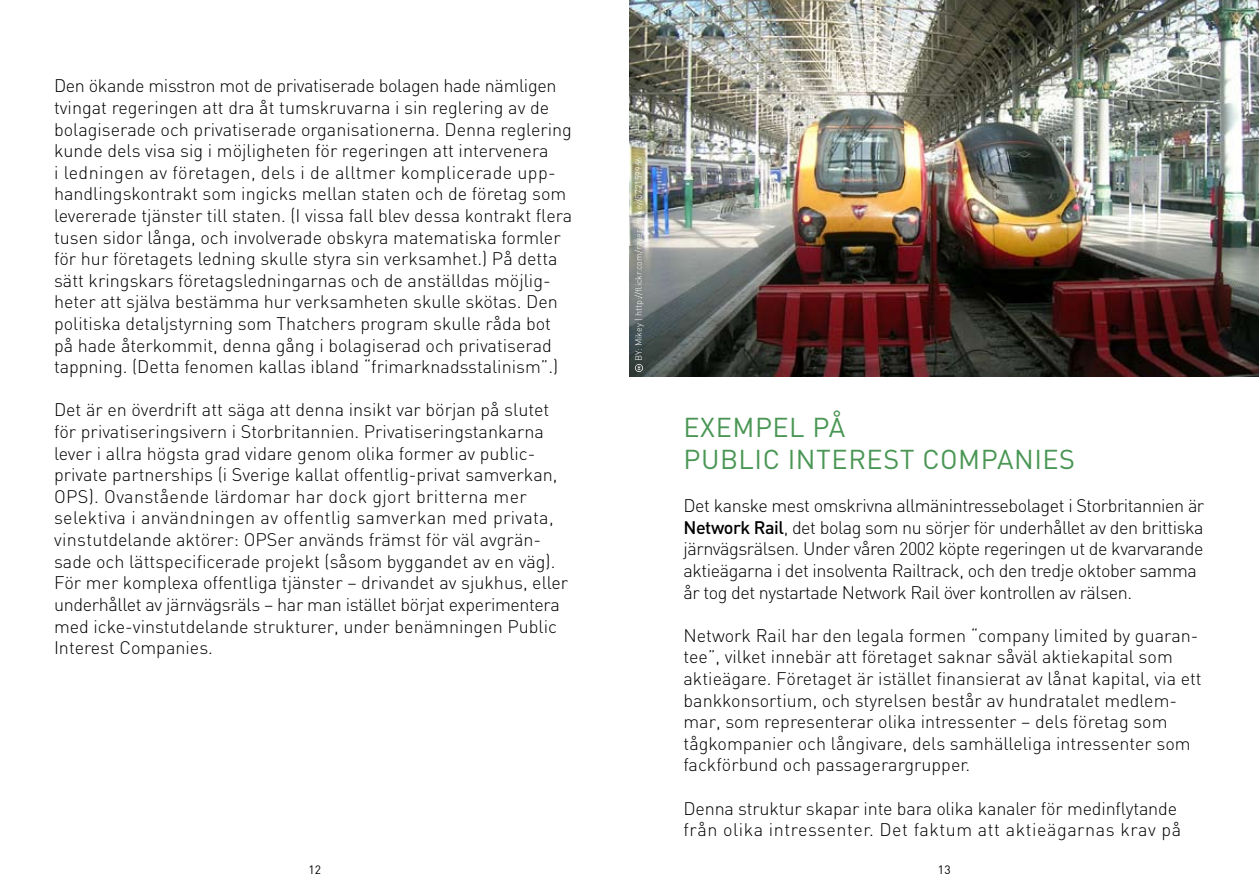
<style>
.page{position:relative;width:1259px;height:893px;background:#fff}
.page>*{position:absolute;margin:0;border:0;box-sizing:border-box;transform-origin:0 0}
.t1{font:27px/32.4px "DIN";letter-spacing:.02em;color:#499654}
.t2{font:300 18px/21.6px "DIN";color:#000}
.t3{font:300 18px/21.6px "DIN";letter-spacing:-.025em;color:#000}
.t4{font:12px "DIN";color:#000}
.t5{font:300 9px "DIN";color:#fff}
.s1{font-weight:500}
</style>
<div class="page">
<img style="left:629px;top:0;width:630px;height:376px">
<svg style="left:635px;top:364px;width:7px;height:8px"></svg>
<p class="t2" style="left:54px;top:75px;width:520px">Den ökande misstron mot de privatiserade bolagen hade nämligen tvingat regeringen att dra åt tumskruvarna i sin reglering av de bolagiserade och privatiserade organisationerna. Denna reglering kunde dels visa sig i möjligheten för regeringen att intervenera<br>i ledningen av företagen, dels i de alltmer komplicerade upp&shy;handlingskontrakt som ingicks mellan staten och de företag som levererade tjänster till staten. (I vissa fall blev dessa kontrakt flera tusen sidor långa, och involverade obskyra matematiska formler för hur företagets ledning skulle styra sin verksamhet.) På detta sätt kringskars företagsledningarnas och de anställdas möjlig&shy;heter att själva bestämma hur verksamheten skulle skötas. Den politiska detaljstyrning som Thatchers program skulle råda bot på hade återkommit, denna gång i bolagiserad och privatiserad tappning. (Detta fenomen kallas ibland “frimarknadsstalinism”.)</p>
<p class="t2" style="left:54px;top:399px;width:516px">Det är en överdrift att säga att denna insikt var början på slutet för privatiseringsivern i Storbritannien. Privatiseringstankarna lever i allra högsta grad vidare genom olika former av public&shy;private partnerships (i Sverige kallat offentlig- privat samverkan, OPS). Ovanstående lärdomar har dock gjort britterna mer selektiva i användningen av offentlig samverkan med privata, vinstutdelande aktörer: OPSer används främst för väl avgrän&shy;sade och lättspecificerade projekt (såsom byggandet av en väg).<br>För mer komplexa offentliga tjänster – drivandet av sjukhus, eller underhållet av järnvägsräls – har man istället börjat experimentera med icke-vinstutdelande strukturer, under benämningen Public<br>I nterest Companies.</p>
<h1 class="t1" style="left:683px;top:410px;width:393px">EXEMPEL PÅ<br>PUBLIC I NTEREST COMPANIES</h1>
<p class="t5" style="left:633px;top:361px;width:206px;rotate:-90deg">BY: M ikey | http://flickr.com/raver_mikey/572159966</p>
<p class="t3" style="left:683px;top:495px;width:522px">Det kanske mest omskrivna allmänintressebolaget i Storbritannien är <span class="s1">Network Rail</span>, det bolag som nu sörjer för underhållet av den brittiska järnvägsrälsen. Under våren 2002 köpte regeringen ut de kvarvarande aktieägarna i det insolventa Railtrack, och den tredje oktober samma år tog det nystartade N etwork Rail över kontrollen av rälsen.</p>
<p class="t2" style="left:683px;top:624px;width:520px">Network Rail har den legala formen “company limited by guaran&shy;tee”, vilket innebär att företaget saknar såväl aktiekapital som aktieägare. Företaget är istället finansierat av lånat kapital, via ett bankkonsortium, och styrelsen består av hundratalet medlem&shy;mar, som representerar olika intressenter – dels företag som tågkompanier och långivare, dels samhälleliga intressenter som fackförbund och passagerargrupper.</p>
<p class="t2" style="left:683px;top:797px;width:499px">Denna struktur skapar inte bara olika kanaler för medinflytande från olika intressenter. Det faktum att aktieägarnas krav på</p>
<p class="t4" style="left:308px;top:863px;width:14px">12</p>
<p class="t4" style="left:938px;top:863px;width:14px">13</p>
</div>
